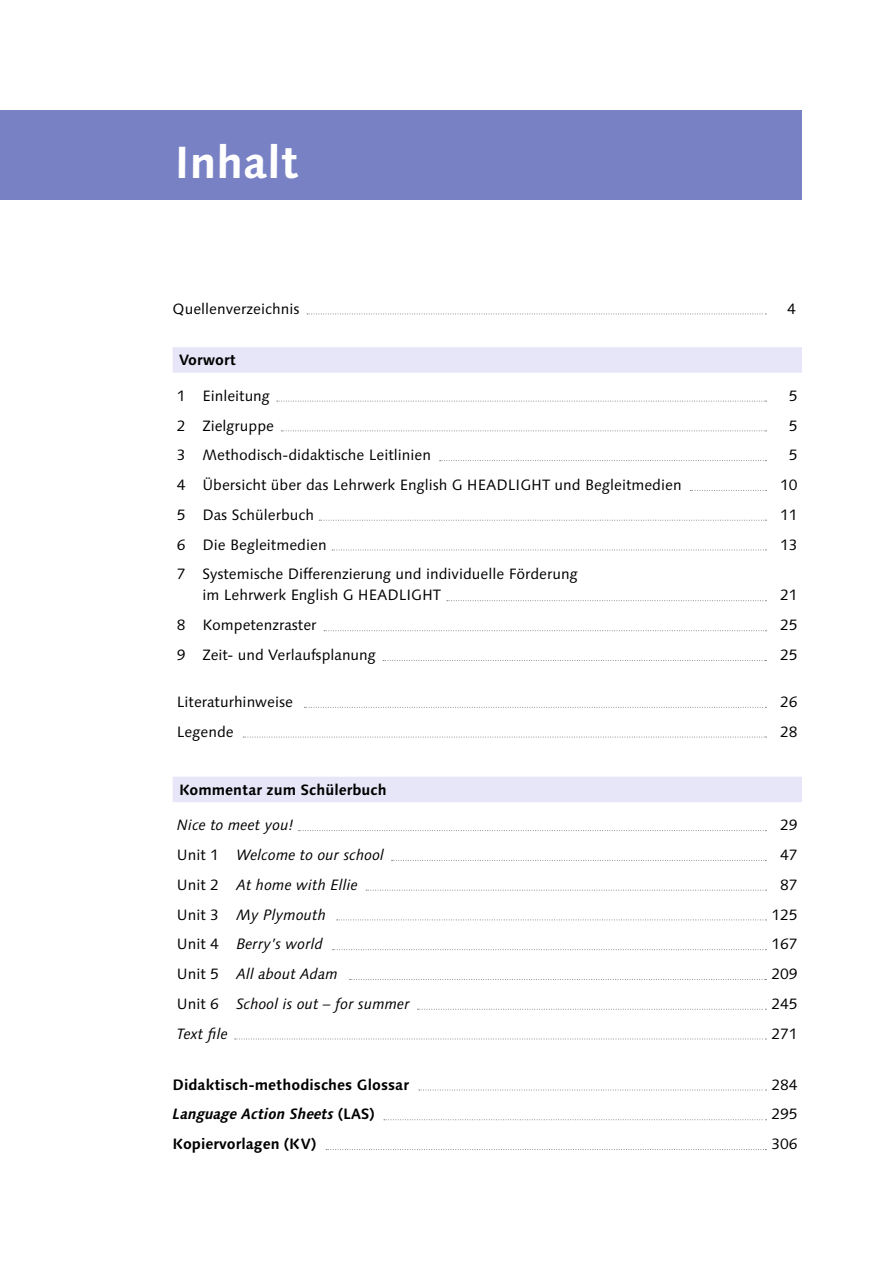
<style>
.page{position:relative;width:893px;height:1263px;background:#fff}
.page>*{position:absolute;margin:0;border:0;box-sizing:border-box;transform-origin:0 0}
.t1{font:700 45px "Linotype Syntax CV";color:#fff}
._64_G-Text{font:15px "Linotype Syntax CV";color:#000}
._64_G-Text-2{font:italic 15px "Linotype Syntax CV";color:#000}
._63_Heads_Vorwort_et{font:700 15px "Linotype Syntax CV";color:#000}
._65_Seitenziffern{font:15px "Linotype Syntax CV";color:#000}
._63_Heads_Vorwort_et-2{font:italic 700 15px "Linotype Syntax CV";color:#000}
.s1{font-style:normal}
</style>
<div class="page">
<svg style="left:173px;top:347px;width:629px;height:455px"></svg>
<div style="left:0;top:110px;width:802px;height:89px;background:#7981c5"></div>
<svg style="left:307px;top:314px;width:459px;height:1px"></svg>
<svg style="left:277px;top:401px;width:489px;height:1px"></svg>
<svg style="left:281px;top:430px;width:485px;height:1px"></svg>
<svg style="left:440px;top:460px;width:326px;height:1px"></svg>
<svg style="left:690px;top:490px;width:76px;height:1px"></svg>
<svg style="left:319px;top:520px;width:447px;height:1px"></svg>
<svg style="left:332px;top:550px;width:434px;height:1px"></svg>
<svg style="left:447px;top:600px;width:319px;height:1px"></svg>
<svg style="left:324px;top:630px;width:442px;height:1px"></svg>
<svg style="left:383px;top:660px;width:383px;height:1px"></svg>
<svg style="left:304px;top:707px;width:462px;height:1px"></svg>
<svg style="left:243px;top:737px;width:523px;height:1px"></svg>
<svg style="left:298px;top:830px;width:468px;height:1px"></svg>
<svg style="left:392px;top:860px;width:374px;height:1px"></svg>
<svg style="left:366px;top:890px;width:400px;height:1px"></svg>
<svg style="left:337px;top:919px;width:429px;height:1px"></svg>
<svg style="left:332px;top:949px;width:434px;height:1px"></svg>
<svg style="left:349px;top:979px;width:417px;height:1px"></svg>
<svg style="left:417px;top:1009px;width:349px;height:1px"></svg>
<svg style="left:235px;top:1038px;width:531px;height:1px"></svg>
<svg style="left:419px;top:1090px;width:347px;height:1px"></svg>
<svg style="left:384px;top:1119px;width:382px;height:1px"></svg>
<svg style="left:326px;top:1149px;width:440px;height:1px"></svg>
<p class="t1" style="left:174px;top:135px;width:127px">Inhalt</p>
<p class="_64_G-Text" style="left:173px;top:300px;width:128px">Quellenverzeichnis</p>
<p class="_65_Seitenziffern" style="left:787px;top:300px;width:10px">4</p>
<p class="_63_Heads_Vorwort_et" style="left:179px;top:351px;width:59px">Vorwort</p>
<p class="_64_G-Text" style="left:177px;top:387px;width:10px">1</p>
<p class="_64_G-Text" style="left:202px;top:387px;width:69px">Einleitung</p>
<p class="_65_Seitenziffern" style="left:789px;top:387px;width:10px">5</p>
<p class="_64_G-Text" style="left:177px;top:416px;width:10px">2</p>
<p class="_64_G-Text" style="left:202px;top:416px;width:73px">Zielgruppe</p>
<p class="_65_Seitenziffern" style="left:789px;top:416px;width:10px">5</p>
<p class="_64_G-Text" style="left:177px;top:446px;width:10px">3</p>
<p class="_64_G-Text" style="left:202px;top:446px;width:230px">Methodisch-didaktische Leitlinien</p>
<p class="_65_Seitenziffern" style="left:789px;top:446px;width:10px">5</p>
<p class="_64_G-Text" style="left:177px;top:476px;width:10px">4</p>
<p class="_64_G-Text" style="left:202px;top:476px;width:481px">Übersicht über das Lehrwerk English G HEADLIGHT und Begleitmedien</p>
<p class="_65_Seitenziffern" style="left:780px;top:476px;width:19px">10</p>
<p class="_64_G-Text" style="left:177px;top:506px;width:10px">5</p>
<p class="_64_G-Text" style="left:202px;top:506px;width:113px">Das Schülerbuch</p>
<p class="_65_Seitenziffern" style="left:780px;top:506px;width:19px">11</p>
<p class="_64_G-Text" style="left:177px;top:536px;width:10px">6</p>
<p class="_64_G-Text" style="left:202px;top:536px;width:126px">Die Begleitmedien</p>
<p class="_65_Seitenziffern" style="left:780px;top:536px;width:19px">13</p>
<p class="_64_G-Text" style="left:177px;top:565px;width:10px">7</p>
<p class="_64_G-Text" style="left:202px;top:565px;width:377px">Systemische Differenzierung und individuelle Förderung</p>
<p class="_64_G-Text" style="left:202px;top:586px;width:240px">im Lehrwerk English G HEADLIGHT</p>
<p class="_65_Seitenziffern" style="left:780px;top:586px;width:19px">21</p>
<p class="_64_G-Text" style="left:177px;top:616px;width:10px">8</p>
<p class="_64_G-Text" style="left:202px;top:616px;width:116px">Kompetenzraster</p>
<p class="_65_Seitenziffern" style="left:780px;top:616px;width:19px">25</p>
<p class="_64_G-Text" style="left:177px;top:646px;width:10px">9</p>
<p class="_64_G-Text" style="left:202px;top:646px;width:175px">Zeit- und Verlaufsplanung</p>
<p class="_65_Seitenziffern" style="left:780px;top:646px;width:19px">25</p>
<p class="_64_G-Text" style="left:177px;top:693px;width:118px">Literaturhinweise</p>
<p class="_65_Seitenziffern" style="left:780px;top:693px;width:19px">26</p>
<p class="_64_G-Text" style="left:177px;top:723px;width:58px">Legende</p>
<p class="_65_Seitenziffern" style="left:780px;top:723px;width:19px">28</p>
<p class="_63_Heads_Vorwort_et" style="left:179px;top:780px;width:209px">Kommentar zum Schülerbuch</p>
<p class="_64_G-Text-2" style="left:177px;top:816px;width:118px">Nice to meet you!</p>
<p class="_65_Seitenziffern" style="left:780px;top:816px;width:19px">29</p>
<p class="_64_G-Text" style="left:177px;top:846px;width:44px">Unit 1</p>
<p class="_64_G-Text-2" style="left:236px;top:846px;width:149px">Welcome to our school</p>
<p class="_65_Seitenziffern" style="left:780px;top:846px;width:19px">47</p>
<p class="_64_G-Text" style="left:177px;top:876px;width:44px">Unit 2</p>
<p class="_64_G-Text-2" style="left:236px;top:876px;width:123px">At home with Ellie</p>
<p class="_65_Seitenziffern" style="left:780px;top:876px;width:19px">87</p>
<p class="_64_G-Text" style="left:177px;top:905px;width:44px">Unit 3</p>
<p class="_64_G-Text-2" style="left:236px;top:905px;width:91px">My Plymouth</p>
<p class="_65_Seitenziffern" style="left:771px;top:905px;width:28px">125</p>
<p class="_64_G-Text" style="left:177px;top:935px;width:44px">Unit 4</p>
<p class="_64_G-Text-2" style="left:236px;top:935px;width:88px">Berry’s world</p>
<p class="_65_Seitenziffern" style="left:771px;top:935px;width:28px">167</p>
<p class="_64_G-Text" style="left:177px;top:965px;width:44px">Unit 5</p>
<p class="_64_G-Text-2" style="left:236px;top:965px;width:103px">All about Adam</p>
<p class="_65_Seitenziffern" style="left:771px;top:965px;width:28px">209</p>
<p class="_64_G-Text" style="left:177px;top:995px;width:44px">Unit 6</p>
<p class="_64_G-Text-2" style="left:236px;top:995px;width:175px">School is out – for summer</p>
<p class="_65_Seitenziffern" style="left:771px;top:995px;width:28px">245</p>
<p class="_64_G-Text-2" style="left:177px;top:1025px;width:52px">Text file</p>
<p class="_65_Seitenziffern" style="left:771px;top:1025px;width:28px">271</p>
<p class="_63_Heads_Vorwort_et" style="left:173px;top:1075px;width:238px">Didaktisch-methodisches Glossar</p>
<p class="_65_Seitenziffern" style="left:771px;top:1076px;width:28px">284</p>
<p class="_63_Heads_Vorwort_et-2" style="left:173px;top:1105px;width:204px">Language Action Sheets <span class="s1">(LAS)</span></p>
<p class="_65_Seitenziffern" style="left:771px;top:1105px;width:28px">295</p>
<p class="_63_Heads_Vorwort_et" style="left:173px;top:1134px;width:145px">Kopiervorlagen (KV)</p>
<p class="_65_Seitenziffern" style="left:771px;top:1135px;width:28px">306</p>
</div>
